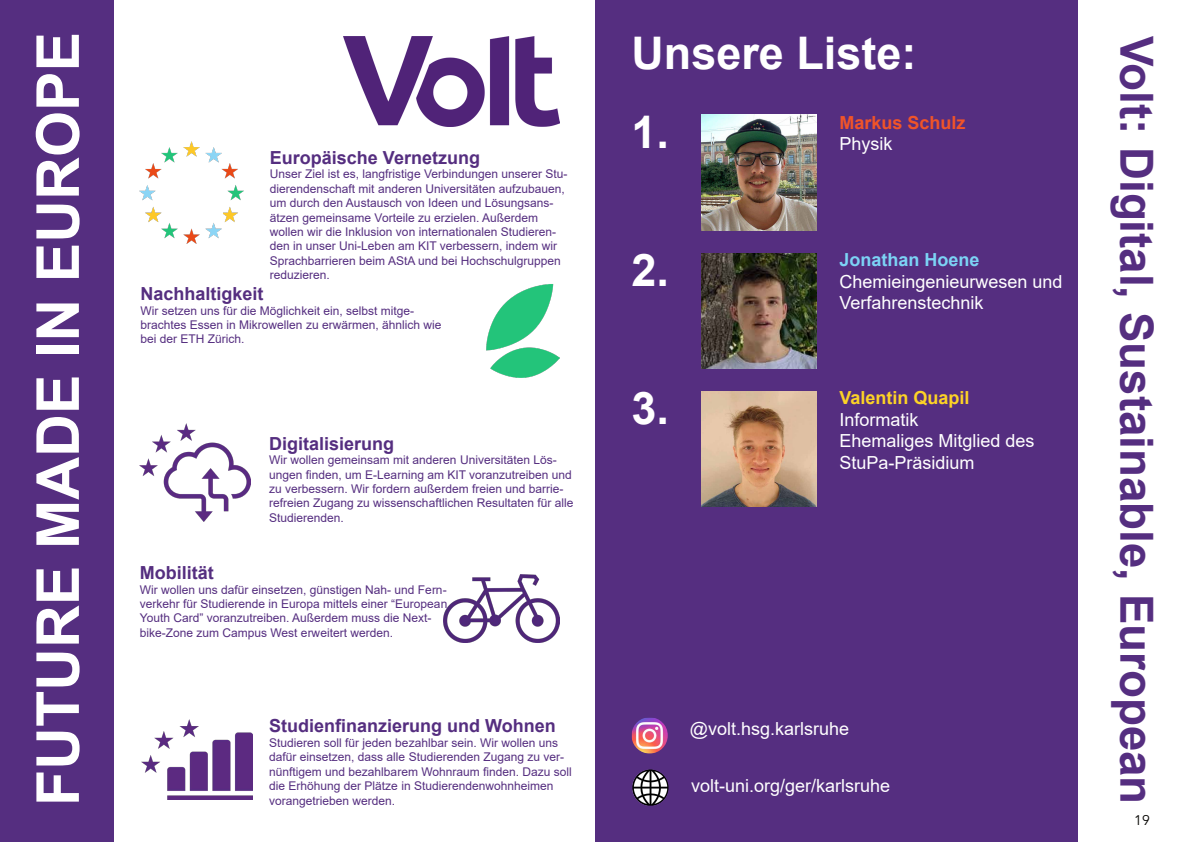
<style>
.page{position:relative;width:1191px;height:842px;background:#fff}
.page>*{position:absolute;margin:0;border:0;box-sizing:border-box;transform-origin:0 0}
.t1{font:700 59.3px "Arial";color:#fff}
.t2{font:700 45.7px "Arial";color:#552e80}
.t3{font:700 44.9px/79.5px "Arial";color:#fff}
.t4{font:18px/21.6px "Arial";color:#fff}
.t5{font:700 18px "Arial";color:#552e80}
.t6{font:700 18px "Arial";color:#fdd326}
.t7{font:700 18px "Arial";color:#7cd3f5}
.t8{font:700 18px "Arial";color:#f05429}
.t9{font:14px "Avenir";color:#080704}
.t10{font:12px/14.4px "Arial";color:#552e80}
</style>
<div class="page">
<div style="left:0;top:0;width:113px;height:842px;background:#552e80"></div>
<img style="left:343px;top:36px;width:216px;height:90px">
<img style="left:140px;top:142px;width:103px;height:102px">
<img style="left:486px;top:284px;width:73px;height:94px">
<img style="left:140px;top:424px;width:111px;height:97px">
<img style="left:142px;top:719px;width:111px;height:81px">
<img style="left:443px;top:575px;width:116px;height:67px">
<div style="left:165px;top:173px;width:57px;height:43px;background:#fff"></div>
<div style="left:595px;top:0;width:482px;height:842px;background:#552e80"></div>
<img style="left:701px;top:115px;width:115px;height:115px">
<img style="left:701px;top:391px;width:115px;height:116px">
<img style="left:701px;top:253px;width:115px;height:116px">
<img style="left:632px;top:769px;width:36px;height:37px">
<img style="left:631px;top:717px;width:37px;height:36px">
<h1 class="t1" style="left:16px;top:806px;width:776px;rotate:-90deg">FUTURE MADE IN EUROPE</h1>
<h3 class="t5" style="left:270px;top:145px;width:212px">Europäische Vernetzung</h3>
<p class="t10" style="left:270px;top:167px;width:299px">Unser Ziel ist es, langfristige Verbindungen unserer Stu&shy;dierendenschaft mit anderen Universitäten aufzubauen, um durch den Austausch von Ideen und Lösungsans&shy;ätzen gemeinsame Vorteile zu erzielen. Außerdem wollen wir die Inklusion von internationalen Studieren&shy;den in unser Uni-Leben am KIT verbessern, indem wir Sprachbarrieren beim AStA und bei Hochschulgruppen reduzieren.</p>
<h3 class="t5" style="left:141px;top:281px;width:125px">Nachhaltigkeit</h3>
<p class="t10" style="left:141px;top:303px;width:302px">Wir setzen uns für die Möglichkeit ein, selbst mitge&shy;brachtes Essen in Mikrowellen zu erwärmen, ähnlich wie bei der ETH Zürich.</p>
<h3 class="t5" style="left:269px;top:431px;width:127px">Digitalisierung</h3>
<p class="t10" style="left:269px;top:453px;width:306px">Wir wollen gemeinsam mit anderen Universitäten Lös&shy;ungen finden, um E-Learning am KIT voranzutreiben und zu verbessern. Wir fordern außerdem freien und barrie&shy;refreien Zugang zu wissenschaftlichen Resultaten für alle Studierenden.</p>
<h3 class="t5" style="left:140px;top:560px;width:75px">Mobilität</h3>
<p class="t10" style="left:140px;top:582px;width:309px">Wir wollen uns dafür einsetzen, günstigen Nah- und Fern&shy;verkehr für Studierende in Europa mittels einer “European Youth Card” voranzutreiben. Außerdem muss die Next&shy;bike-Zone zum Campus West erweitert werden.</p>
<h3 class="t5" style="left:269px;top:713px;width:288px">Studienfinanzierung und Wohnen</h3>
<p class="t10" style="left:269px;top:735px;width:304px">Studieren soll für jeden bezahlbar sein. Wir wollen uns dafür einsetzen, dass alle Studierenden Zugang zu ver&shy;nünftigem und bezahlbarem Wohnraum finden. Dazu soll die Erhöhung der Plätze in Studierendenwohnheimen vorangetrieben werden.</p>
<h3 class="t3" style="left:631px;top:14px;width:286px">Unsere Liste:<br>1.</h3>
<h3 class="t8" style="left:839px;top:110px;width:128px">Markus Schulz</h3>
<h3 class="t4" style="left:839px;top:133px;width:55px">Physik</h3>
<h3 class="t3" style="left:631px;top:231px;width:39px">2.</h3>
<h3 class="t3" style="left:631px;top:369px;width:39px">3.</h3>
<h3 class="t7" style="left:839px;top:247px;width:142px">Jonathan Hoene</h3>
<h3 class="t4" style="left:839px;top:270px;width:225px">Chemieingenieurwesen und<br>Verfahrenstechnik</h3>
<h3 class="t6" style="left:839px;top:385px;width:132px">Valentin Quapil</h3>
<h3 class="t4" style="left:839px;top:408px;width:197px">Informatik<br>Ehemaliges Mitglied des<br>StuPa-Präsidium</h3>
<h3 class="t4" style="left:690px;top:718px;width:161px">@volt.hsg.karlsruhe</h3>
<h3 class="t4" style="left:691px;top:775px;width:201px">volt-uni.org/ger/karlsruhe</h3>
<h2 class="t2" style="left:1168px;top:36px;width:770px;rotate:90deg">Volt: Digital, Sustainable, European</h2>
<p class="t9" style="left:1134px;top:811px;width:17px">19</p>
</div>
